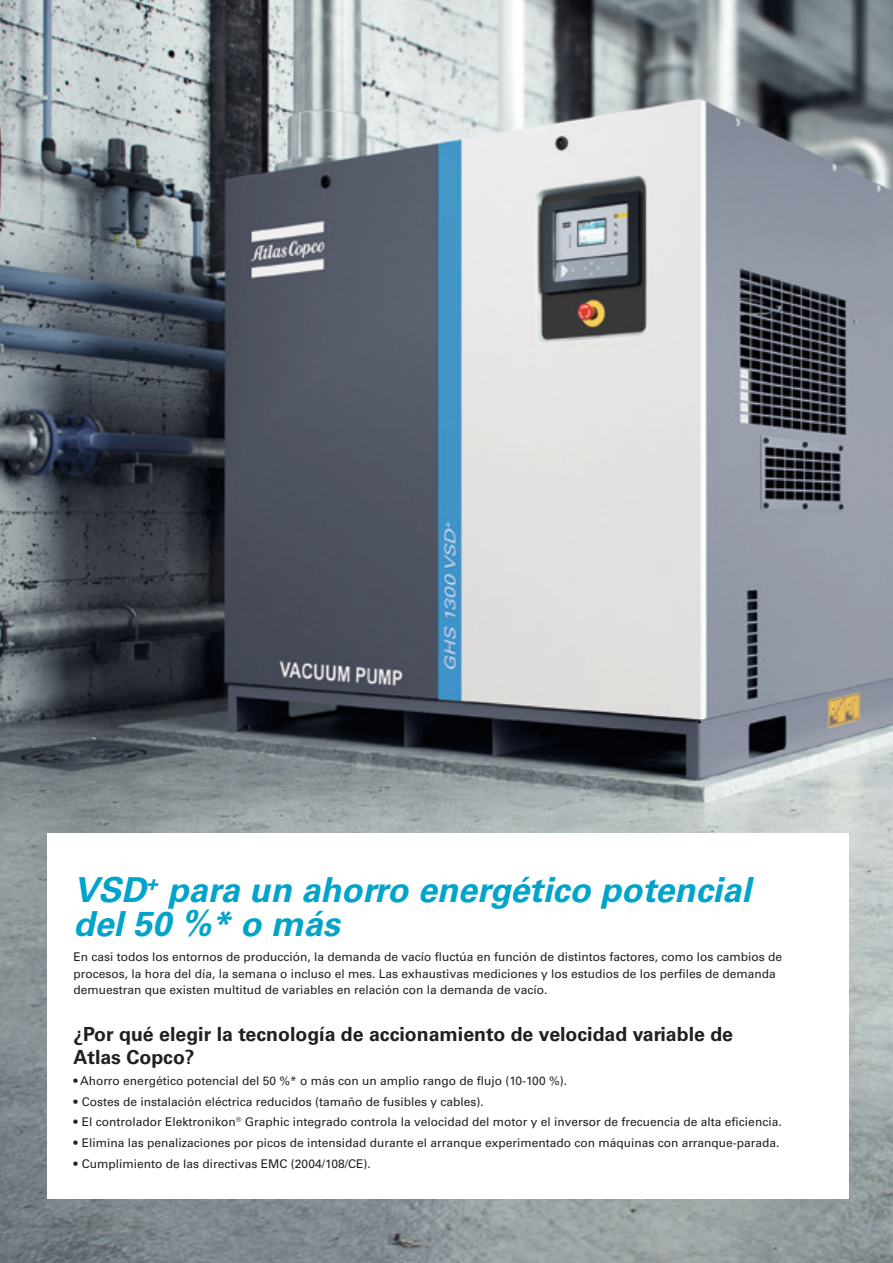
<style>
.page{position:relative;width:893px;height:1263px;background:#fff}
.page>*{position:absolute;margin:0;border:0;box-sizing:border-box;transform-origin:0 0}
.t1{font:italic 700 34.5px/34.5px "Univers LT Std";color:#00a4ca}
.t2{font:700 19.5px/23.4px "Univers LT Std";color:#231f20}
.t3{font:12px/16.5px "Univers LT Std";color:#231f20}
</style>
<div class="page">
<img style="left:0;top:0;width:893px;height:1263px">
<div style="left:47px;top:833px;width:801px;height:366px;background:#fff"></div>
<h1 class="t1" style="left:73px;top:873px;width:688px">VSD<sup>+</sup> para un ahorro energético potencial del50 %* o más</h1>
<p class="t3" style="left:73px;top:949px;width:710px">En casi todos los entornos de producción, la demanda de vacío fluctúa en función de distintos factores, como los cambios de procesos, la hora del día, la semana o incluso el mes. Las exhaustivas mediciones y los estudios de los perfiles de demanda demuestran que existen multitud de variables en relación con la demanda de vacío.</p>
<h2 class="t2" style="left:73px;top:1022px;width:661px">¿Por qué elegir la tecnología de accionamiento de velocidad variable de<br>Atlas Copco?</h2>
<p class="t3" style="left:73px;top:1072px;width:495px">• Ahorro energético potencial del 50 %* o más con un amplio rango de flujo (10-100 %).</p>
<p class="t3" style="left:73px;top:1093px;width:412px">• Costes de instalación eléctrica reducidos (tamaño de fusibles y cables).</p>
<p class="t3" style="left:73px;top:1114px;width:710px">• El controlador Elektronikon<sup>®</sup> Graphic integrado controla la velocidad del motor y el inversor de frecuencia de alta eficiencia.</p>
<p class="t3" style="left:73px;top:1135px;width:708px">• Elimina las penalizaciones por picos de intensidad durante el arranque experimentado con máquinas con arranque-parada.</p>
<p class="t3" style="left:73px;top:1155px;width:299px">• Cumplimiento de las directivas EMC (2004/108/CE).</p>
</div>
